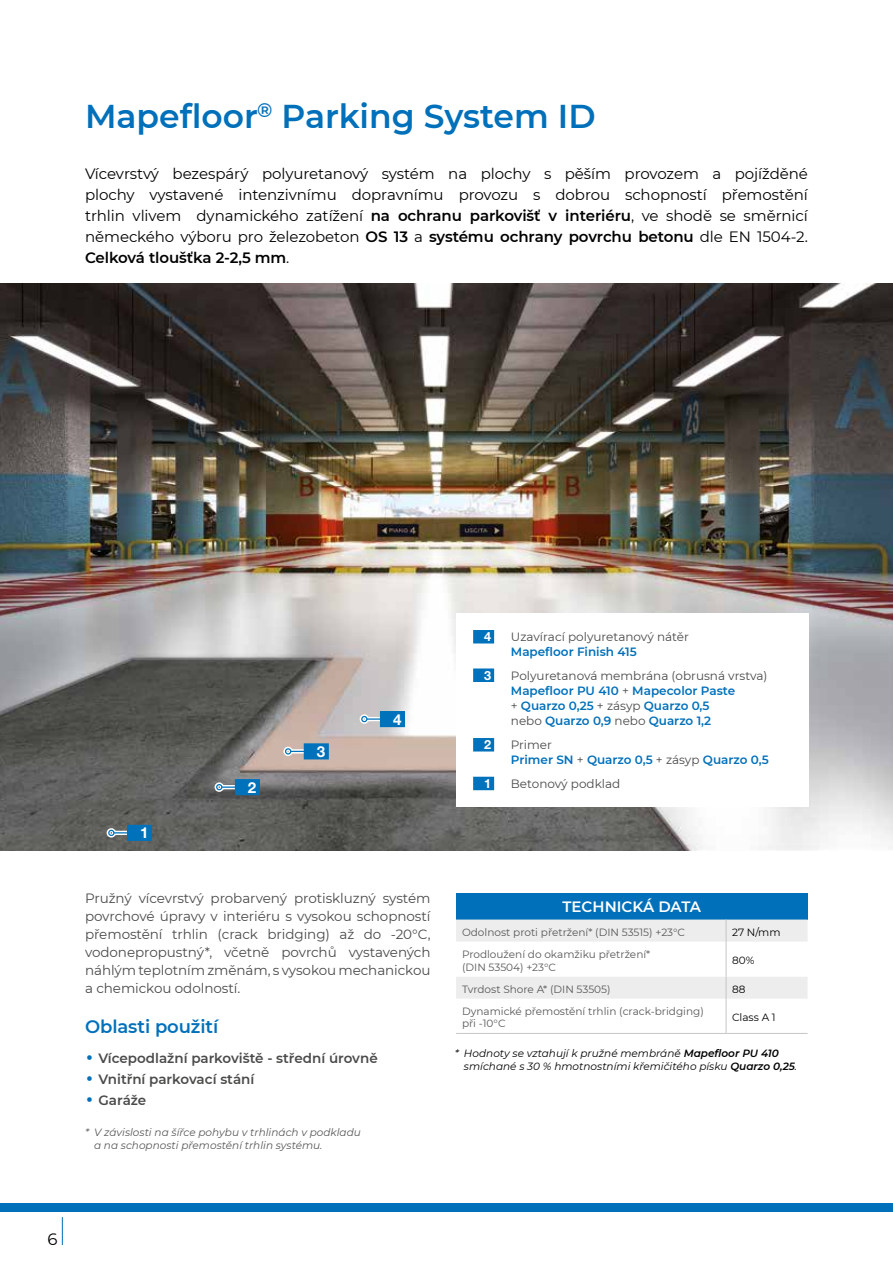
<style>
.page{position:relative;width:893px;height:1263px;background:#fff}
.page>*{position:absolute;margin:0;border:0;box-sizing:border-box;transform-origin:0 0}
.t1{font:600 33px "Montserrat";color:#0070ba}
.t2{font:600 18px "Montserrat";letter-spacing:-.005em;color:#0070ba}
.t3{font:16.5px "Montserrat";color:#000}
.t4{font:700 15.15px "Helvetica Neue LTW1 G";color:#fff}
.t5{font:15px/21px "Montserrat";letter-spacing:-.005em;color:#000;text-align:justify}
.t6{font:600 15px "Montserrat";color:#fff}
.t7{font:13.5px/18px "Montserrat";letter-spacing:-.005em;color:#4a4a49;text-align:justify}
.t8{font:600 13.5px "Montserrat";color:#4a4a49}
.t9{font:700 12.75px "Helvetica Neue LTW1 G";color:#fff}
.t10{font:600 12px/15px "Montserrat";color:#0070ba}
.t11{font:12px "Montserrat";color:#4a4a49}
.t12{font:10.5px/12.6px "Montserrat";color:#575756}
.t13{font:italic 10.5px/12.6px "Montserrat";color:#000}
.t14{font:italic 10.5px/12.6px "Montserrat";color:#575756}
.t15{font:10.5px "Montserrat";color:#000}
.s1{font-weight:600}
.s2{font-weight:400;font-size:30px;color:#0070ba}
.s3{font-weight:400;color:#4a4a49}
</style>
<div class="page">
<div style="left:0;top:1204px;width:893px;height:8px;background:#0070ba"></div>
<svg style="left:62px;top:1217px;width:1px;height:28px"></svg>
<img style="left:0;top:284px;width:893px;height:566px">
<svg style="left:106px;top:825px;width:46px;height:16px"></svg>
<svg style="left:214px;top:779px;width:46px;height:16px"></svg>
<svg style="left:282px;top:743px;width:47px;height:16px"></svg>
<svg style="left:359px;top:711px;width:46px;height:16px"></svg>
<div style="left:456px;top:893px;width:352px;height:26px;background:#0070ba"></div>
<svg style="left:456px;top:919px;width:352px;height:80px"></svg>
<hr style="left:726px;top:999px;width:1px;height:34px;background:#c6c6c6">
<hr style="left:456px;top:1033px;width:270px;height:1px;background:#c6c6c6">
<hr style="left:726px;top:1033px;width:82px;height:1px;background:#c6c6c6">
<div style="left:456px;top:613px;width:352px;height:193px;background:#fff"></div>
<svg style="left:473px;top:630px;width:21px;height:13px"></svg>
<svg style="left:473px;top:668px;width:21px;height:14px"></svg>
<svg style="left:473px;top:738px;width:21px;height:13px"></svg>
<svg style="left:473px;top:777px;width:21px;height:13px"></svg>
<h1 class="t1" style="left:85px;top:93px;width:512px">Mapefloor<sup>®</sup> Parking System ID</h1>
<p class="t5" style="left:85px;top:162px;width:724px">Vícevrstvý bezespárý polyuretanový systém na plochy s pěším provozem a pojížděné plochy vystavené intenzivnímu dopravnímu provozu s dobrou schopností přemostění trhlin vlivem dynamického zatížení <span class="s1">na ochranu parkovišť v interiéru</span>, ve shodě se směrnicí německého výboru pro železobeton <span class="s1">OS 13</span> a <span class="s1">systému ochrany povrchu betonu</span> dle EN 1504-2.<br><span class="s1">Celková tloušťka 2-2,5 mm</span>.</p>
<p class="t4" style="left:140px;top:823px;width:10px">1</p>
<p class="t4" style="left:248px;top:778px;width:10px">2</p>
<p class="t4" style="left:317px;top:742px;width:10px">3</p>
<p class="t4" style="left:393px;top:710px;width:10px">4</p>
<p class="t7" style="left:85px;top:888px;width:347px">Pružný vícevrstvý probarvený protiskluzný systém povrchové úpravy v interiéru s vysokou schopností přemostění trhlin (crack bridging) až do -20°C, vodonepropustný*, včetně povrchů vystavených náhlým teplotním změnám, s vysokou mechanickou a chemickou odolností.</p>
<p class="t2" style="left:85px;top:1014px;width:135px">Oblasti použití</p>
<p class="t8" style="left:85px;top:1049px;width:294px"><span class="s2">•</span> Vícepodlažní parkoviště - střední úrovně</p>
<p class="t8" style="left:85px;top:1070px;width:171px"><span class="s2">•</span> Vnitřní parkovací stání</p>
<p class="t8" style="left:85px;top:1091px;width:63px"><span class="s2">•</span> Garáže</p>
<p class="t14" style="left:94px;top:1125px;width:268px;text-indent:-9px">* V závislosti na šířce pohybu v trhlinách v podkladu a na schopnosti přemostění trhlin systému.</p>
<p class="t9" style="left:484px;top:629px;width:9px">4</p>
<p class="t9" style="left:484px;top:667px;width:9px">3</p>
<p class="t9" style="left:484px;top:737px;width:9px">2</p>
<p class="t9" style="left:484px;top:775px;width:9px">1</p>
<p class="t11" style="left:511px;top:628px;width:180px">Uzavírací polyuretanový nátěr</p>
<p class="t10" style="left:511px;top:644px;width:127px">Mapefloor Finish 415</p>
<p class="t10" style="left:511px;top:668px;width:258px"><span class="s3">Polyuretanová membrána (obrusná vrstva)<br></span>Mapefloor PU 410 <span class="s3">+</span> Mapecolor Paste<br><span class="s3">+</span> Quarzo 0,25 <span class="s3">+ zásyp</span> Quarzo 0,5<br><span class="s3">nebo</span> Quarzo 0,9 <span class="s3">nebo</span> Quarzo 1,2</p>
<p class="t10" style="left:511px;top:737px;width:259px"><span class="s3">Primer<br></span>Primer SN <span class="s3">+</span> Quarzo 0,5 <span class="s3">+ zásyp</span> Quarzo 0,5</p>
<p class="t11" style="left:511px;top:775px;width:111px">Betonový podklad</p>
<p class="t6" style="left:563px;top:896px;width:140px">TECHNICKÁ DATA</p>
<p class="t12" style="left:462px;top:925px;width:225px">Odolnost proti přetržení* (DIN 53515) +23°C</p>
<p class="t15" style="left:732px;top:925px;width:50px">27 N/mm</p>
<p class="t12" style="left:462px;top:947px;width:190px">Prodloužení do okamžiku přetržení* (DIN 53504) +23°C</p>
<p class="t15" style="left:732px;top:953px;width:24px">80%</p>
<p class="t12" style="left:462px;top:982px;width:150px">Tvrdost Shore A* (DIN 53505)</p>
<p class="t15" style="left:732px;top:982px;width:15px">88</p>
<p class="t12" style="left:462px;top:1004px;width:243px">Dynamické přemostění trhlin (crack-bridging) při -10°C</p>
<p class="t15" style="left:732px;top:1010px;width:45px">Class A 1</p>
<p class="t13" style="left:464px;top:1047px;width:335px;text-indent:-9px">* Hodnoty se vztahují k pružné membráně <span class="s1">Mapefloor PU 410 </span>smíchané s 30 % hmotnostními křemičitého písku <span class="s1">Quarzo 0,25</span>.</p>
<p class="t3" style="left:48px;top:1228px;width:12px">6</p>
</div>
